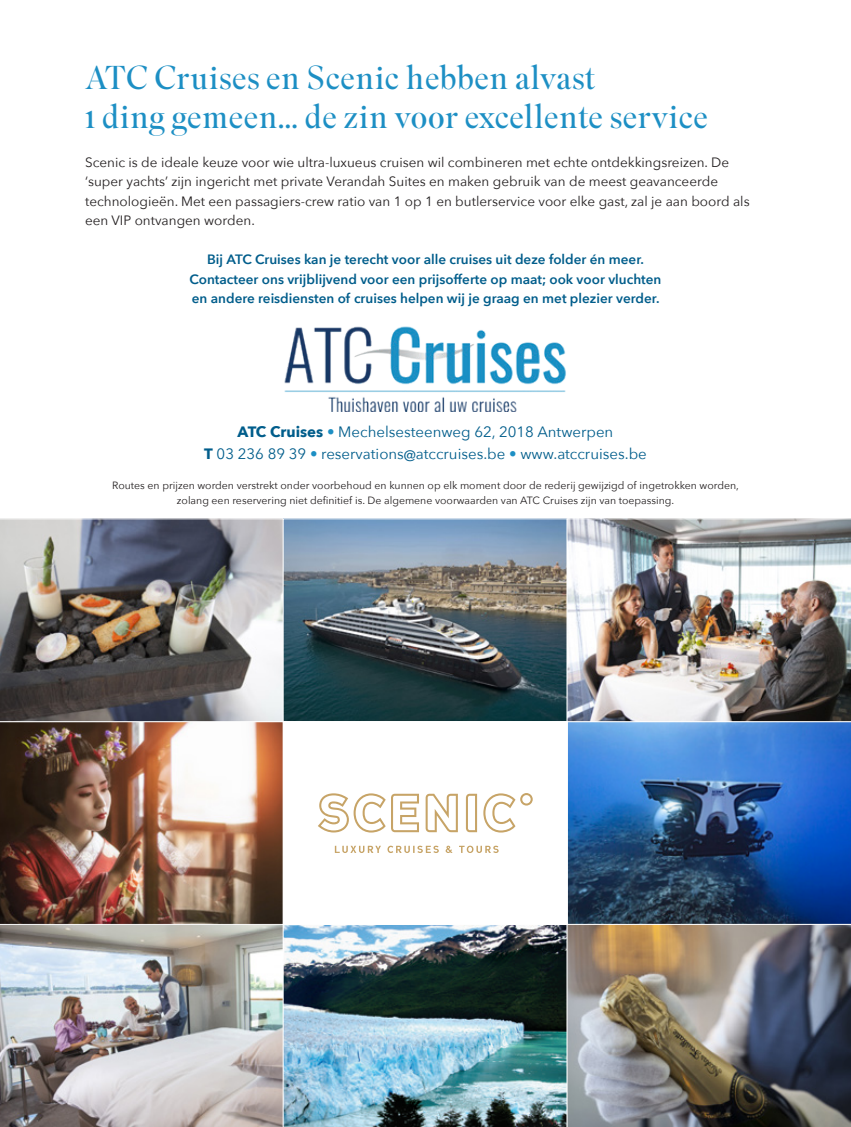
<style>
.page{position:relative;width:851px;height:1127px;background:#fff}
.page>*{position:absolute;margin:0;border:0;box-sizing:border-box;transform-origin:0 0}
.t1{font:300 33px "Superior Title";letter-spacing:.01em;color:#1d8fc4}
.t2{font:15px "Avenir Next";color:#005d8b}
.t3{font:13.5px/19.5px "Avenir Next";color:#231f20}
.t4{font:600 13.5px "Avenir Next";color:#005d8b}
.t5{font:10.5px/15px "Avenir Next";color:#231f20;text-align:center}
.s1{font-weight:700}
.s2{color:#1d8fc4}
</style>
<div class="page">
<img style="left:0;top:925px;width:283px;height:202px">
<img style="left:0;top:722px;width:283px;height:203px">
<img style="left:0;top:518px;width:283px;height:204px">
<img style="left:283px;top:925px;width:283px;height:202px">
<img style="left:567px;top:722px;width:283px;height:202px">
<img style="left:285px;top:520px;width:280px;height:200px">
<div style="left:283px;top:518px;width:284px;height:204px;border:1px solid #fff"></div>
<img style="left:566px;top:924px;width:284px;height:203px">
<div style="left:283px;top:721px;width:284px;height:204px;background:#fff"></div>
<img style="left:566px;top:518px;width:284px;height:204px">
<img style="left:284px;top:326px;width:282px;height:85px">
<svg style="left:318px;top:793px;width:67px;height:39px"></svg>
<svg style="left:391px;top:794px;width:28px;height:38px"></svg>
<svg style="left:425px;top:794px;width:33px;height:38px"></svg>
<svg style="left:466px;top:794px;width:11px;height:38px"></svg>
<svg style="left:483px;top:793px;width:49px;height:39px"></svg>
<svg style="left:335px;top:846px;width:46px;height:7px"></svg>
<svg style="left:387px;top:846px;width:52px;height:7px"></svg>
<svg style="left:445px;top:846px;width:7px;height:7px"></svg>
<svg style="left:459px;top:846px;width:39px;height:7px"></svg>
<p class="t1" style="left:85px;top:57px;width:511px">ATC Cruises en Scenic hebben alvast</p>
<p class="t1" style="left:85px;top:96px;width:624px">1 ding gemeen… de zin voor excellente service</p>
<p class="t3" style="left:85px;top:151px;width:666px">Scenic is de ideale keuze voor wie ultra-luxueus cruisen wil combineren met echte ontdekkingsreizen. De ‘super yachts’ zijn ingericht met private Verandah Suites en maken gebruik van de meest geavanceerde technologieën. Met een passagiers-crew ratio van 1 op 1 en butlerservice voor elke gast, zal je aan boord als een VIP ontvangen worden.</p>
<p class="t4" style="left:207px;top:248px;width:438px">Bij ATC Cruises kan je terecht voor alle cruises uit deze folder én meer.</p>
<p class="t4" style="left:189px;top:267px;width:473px">Contacteer ons vrijblijvend voor een prijsofferte op maat; ook voor vluchten</p>
<p class="t4" style="left:192px;top:287px;width:469px">en andere reisdiensten of cruises helpen wij je graag en met plezier verder.</p>
<p class="t2" style="left:237px;top:419px;width:377px"><span class="s1">ATC Cruises</span> <span class="s2">•</span> Mechelsesteenweg 62, 2018 Antwerpen</p>
<p class="t2" style="left:204px;top:441px;width:444px"><span class="s1">T</span> 03 236 89 39 <span class="s2">•</span> reservations@atccruises.be <span class="s2">•</span> www.atccruises.be</p>
<p class="t5" style="left:112px;top:477px;width:628px">Routes en prijzen worden verstrekt onder voorbehoud en kunnen op elk moment door de rederij gewijzigd of ingetrokken worden, zolang een reservering niet definitief is. De algemene voorwaarden van ATC Cruises zijn van toepassing.</p>
</div>
